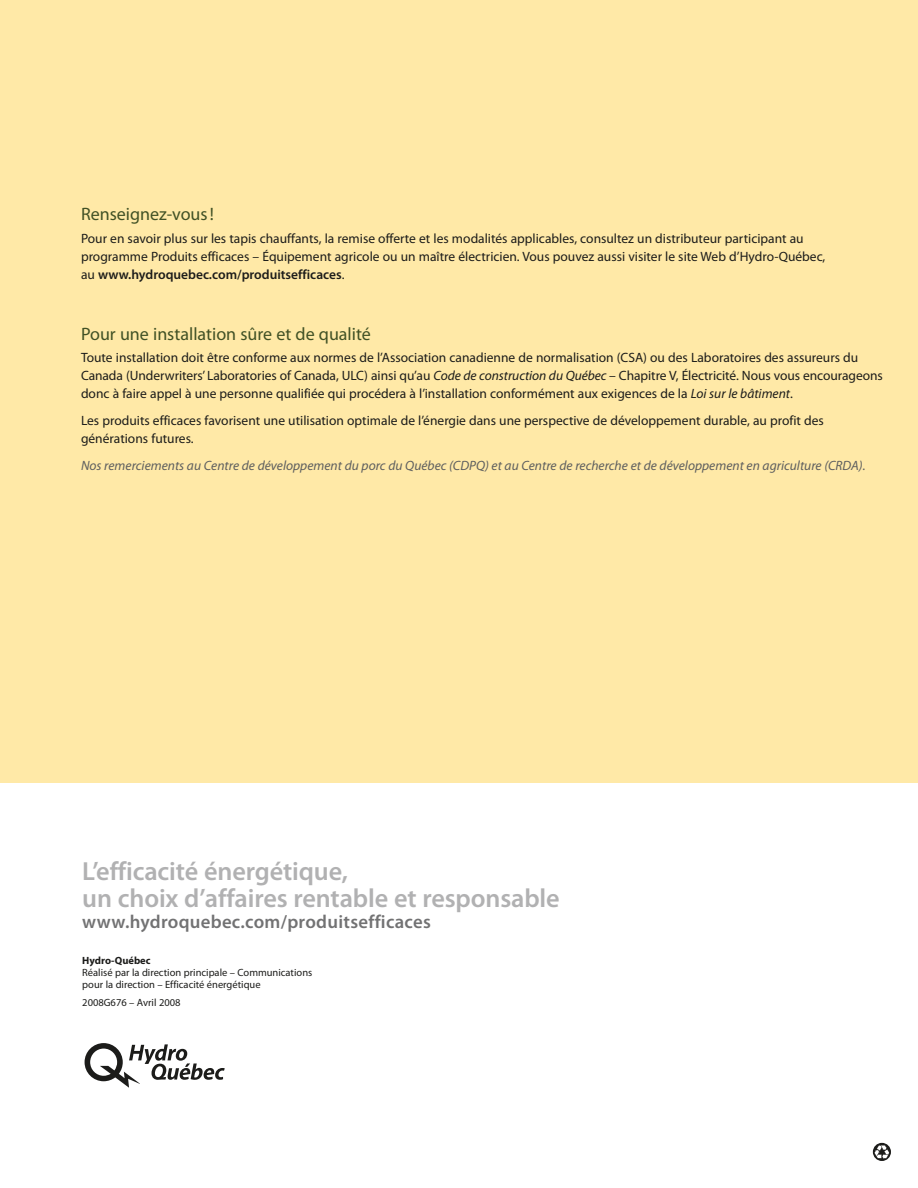
<style>
.page{position:relative;width:918px;height:1188px;background:#fff}
.page>*{position:absolute;margin:0;border:0;box-sizing:border-box;transform-origin:0 0}
.t1{font:600 26.25px/27px "Myriad Pro";letter-spacing:-.005em;color:#b1b1b2}
.t2{font:600 18.75px "Myriad Pro";letter-spacing:.015em;color:#727273}
.t3{font:18px "Myriad Pro";color:#415125}
.t4{font:13.5px/18px "Myriad Pro";color:#1c1c1a}
.t5{font:italic 13.5px "Myriad Pro";color:#5e5f5f}
.t6{font:10.5px/12px "Myriad Pro";color:#1c1c1a}
.t7{font:700 10.5px "Myriad Pro";color:#1c1c1a}
.s1{font-weight:600}
.s2{font-style:italic}
</style>
<div class="page">
<div style="left:0;top:0;width:918px;height:783px;background:#ffe9a7"></div>
<svg style="left:85px;top:1043px;width:140px;height:45px"></svg>
<svg style="left:873px;top:1143px;width:18px;height:18px"></svg>
<svg style="left:874px;top:1145px;width:15px;height:15px"></svg>
<h3 class="t3" style="left:81px;top:203px;width:135px">Renseignez-vous !</h3>
<p class="t4" style="left:81px;top:229px;width:746px">Pour en savoir plus sur les tapis chauffants, la remise offerte et les modalités applicables, consultez un distributeur participant au programme Produits efficaces – Équipement agricole ou un maître électricien. Vous pouvez aussi visiter le site Web d’Hydro-Québec, au <span class="s1">www.hydroquebec.com/produitsefficaces</span>.</p>
<h3 class="t3" style="left:81px;top:322px;width:291px">Pour une installation sûre et de qualité</h3>
<p class="t4" style="left:81px;top:348px;width:803px">Toute installation doit être conforme aux normes de l’Association canadienne de normalisation (CSA) ou des Laboratoires des assureurs du<br>Canada (Underwriters’ Laboratories of Canada, ULC) ainsi qu’au <span class="s2">Code de construction du Québec</span> – Chapitre V, Électricité. Nous vous encourageons donc à faire appel à une personne qualifiée qui procédera à l’installation conformément aux exigences de la <span class="s2">Loi sur le bâtiment</span>.</p>
<p class="t4" style="left:81px;top:411px;width:744px">Les produits efficaces favorisent une utilisation optimale de l’énergie dans une perspective de développement durable, au profit des générations futures.</p>
<p class="t5" style="left:81px;top:457px;width:786px">Nos remerciements au Centre de développement du porc du Québec (CDPQ) et au Centre de recherche et de développement en agriculture (CRDA).</p>
<h1 class="t1" style="left:82px;top:857px;width:479px">L’efficacité énergétique,<br>un choix d’affaires rentable et responsable</h1>
<h2 class="t2" style="left:82px;top:910px;width:350px">www.hydroquebec.com/produitsefficaces</h2>
<p class="t7" style="left:82px;top:954px;width:70px">hydro-québec</p>
<p class="t6" style="left:82px;top:967px;width:232px">Réalisé par la direction principale – Communications pour la direction – Efficacité énergétique</p>
<p class="t6" style="left:82px;top:997px;width:100px">2008G676 – Avril 2008</p>
</div>
